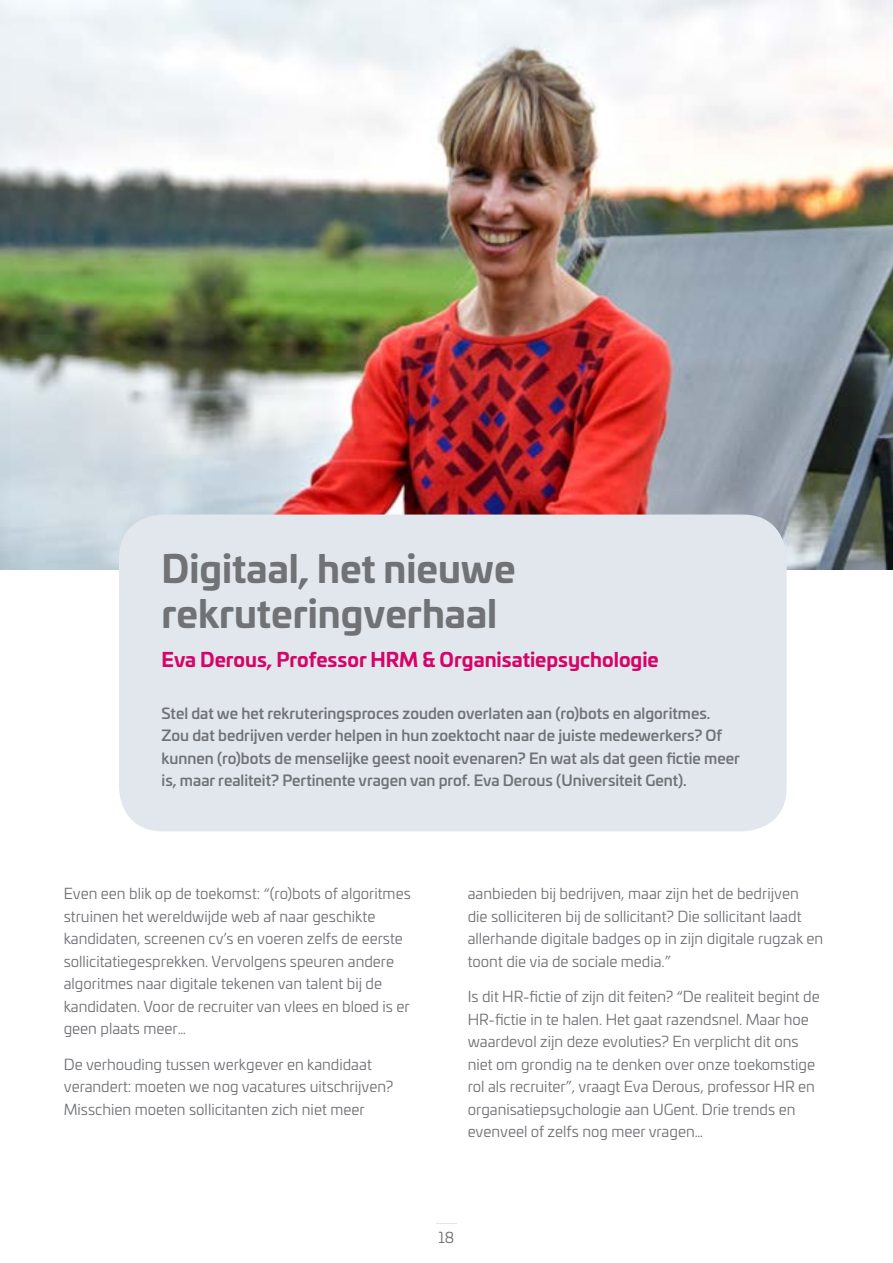
<style>
.page{position:relative;width:893px;height:1263px;background:#fff}
.page>*{position:absolute;margin:0;border:0;box-sizing:border-box;transform-origin:0 0}
.t1{font:700 37.5px/45px "Univia Pro";color:#707276}
.t2{font:700 19.5px "Univia Pro";color:#d60369}
.t3{font:15px/22.5px "Univia Pro";color:#707276}
.t4{font:500 15px/22.5px "Univia Pro";color:#707276}
</style>
<div class="page">
<svg style="left:436px;top:1223px;width:21px;height:1px"></svg>
<img style="left:0;top:0;width:893px;height:570px">
<div style="left:119px;top:514px;width:668px;height:317px;background:#e1e7ec;border-radius:44px"></div>
<h1 class="t1" style="left:162px;top:544px;width:355px">Digitaal, het nieuwe rekruteringverhaal</h1>
<h2 class="t2" style="left:162px;top:644px;width:499px">Eva Derous, Professor HRM &amp; Organisatiepsychologie</h2>
<p class="t4" style="left:162px;top:701px;width:580px">Stel dat we het rekruteringsproces zouden overlaten aan (ro)bots en algoritmes.<br>Zou dat bedrijven verder helpen in hun zoektocht naar de juiste medewerkers? Of kunnen (ro)bots de menselijke geest nooit evenaren? En wat als dat geen fictie meer is, maar realiteit? Pertinente vragen van prof. Eva Derous (Universiteit Gent).</p>
<p class="t3" style="left:64px;top:882px;width:348px">Even een blik op de toekomst: “(ro)bots of algoritmes struinen het wereldwijde web af naar geschikte kandidaten, screenen cv’s en voeren zelfs de eerste sollicitatiegesprekken. Vervolgens speuren andere algoritmes naar digitale tekenen van talent bij de kandidaten. Voor de recruiter van vlees en bloed is er geen plaats meer…</p>
<p class="t3" style="left:64px;top:1052px;width:331px">De verhouding tussen werkgever en kandidaat verandert: moeten we nog vacatures uitschrijven?<br>Misschien moeten sollicitanten zich niet meer</p>
<p class="t3" style="left:468px;top:882px;width:357px">aanbieden bij bedrijven, maar zijn het de bedrijven<br>die solliciteren bij de sollicitant? Die sollicitant laadt allerhande digitale badges op in zijn digitale rugzak en toont die via de sociale media.”</p>
<p class="t3" style="left:468px;top:985px;width:354px">Is dit HR-fictie of zijn dit feiten? “De realiteit begint de HR-fictie in te halen. Het gaat razendsnel. Maar hoe waardevol zijn deze evoluties? En verplicht dit ons niet om grondig na te denken over onze toekomstige rol als recruiter”, vraagt Eva Derous, professor HR en organisatiepsychologie aan UGent. Drie trends en evenveel of zelfs nog meer vragen…</p>
<p class="t3" style="left:439px;top:1226px;width:17px">18</p>
</div>
